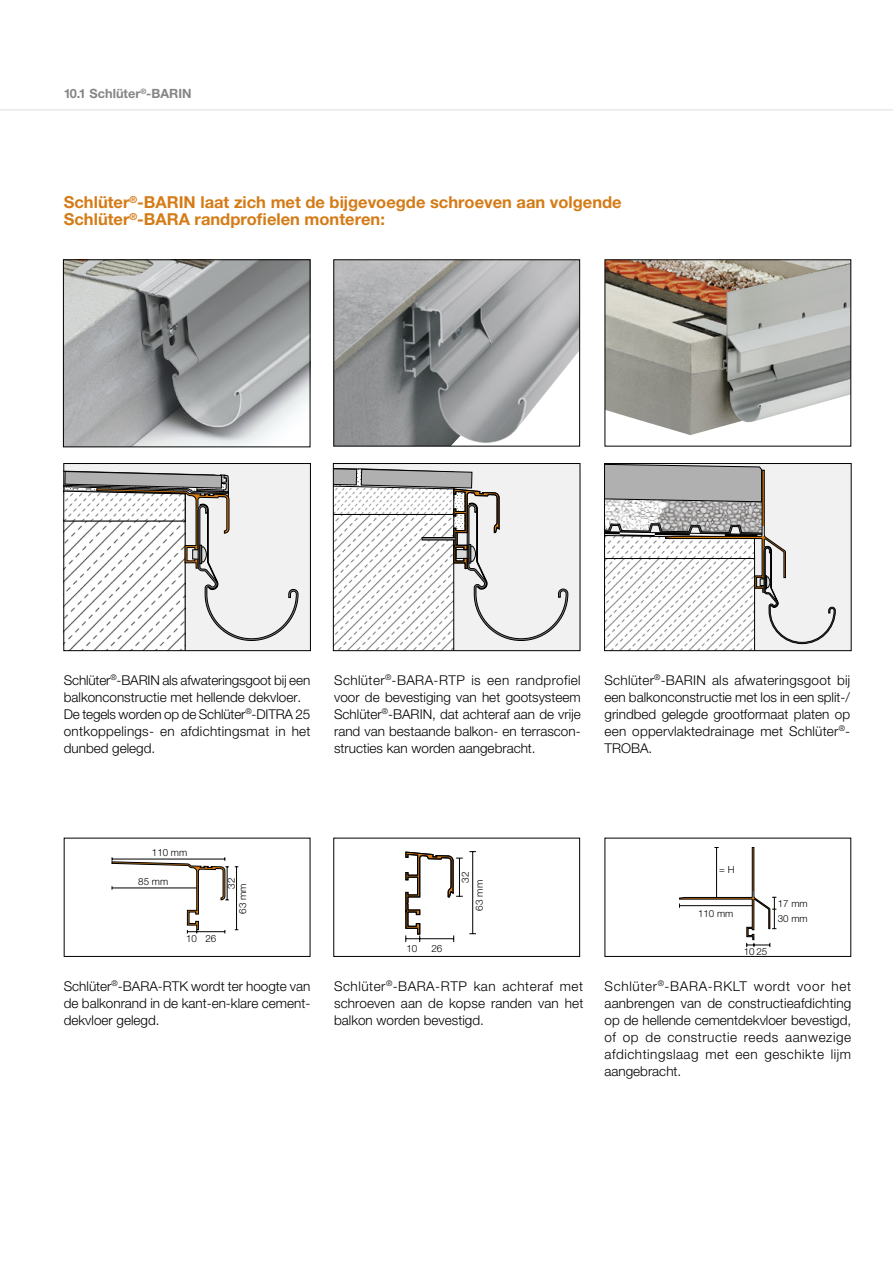
<style>
.page{position:relative;width:893px;height:1263px;background:#fff}
.page>*{position:absolute;margin:0;border:0;box-sizing:border-box;transform-origin:0 0}
.t1{font:700 16.5px/17px "Helvetica Neue LT Pro";color:#d57b16}
.t2{font:300 13.5px/17px "Helvetica Neue LT Pro";color:#000;text-align:justify}
.t3{font:700 12.75px "Helvetica Neue LT Pro";color:#858585}
.t4{font:300 10.05px "Helvetica Neue LT Pro";color:#000}
.t5{font:300 9.9px/14.1px "Helvetica Neue LT Pro";color:#000}
.t6{font:300 9.75px/11.4px "Helvetica Neue LT Pro";color:#000}
</style>
<div class="page">
<div style="left:64px;top:838px;width:246px;height:119px;border:1px solid #000"></div>
<svg style="left:112px;top:857px;width:117px;height:76px"></svg>
<hr style="left:236px;top:867px;width:1px;height:33px;background:#000">
<hr style="left:236px;top:900px;width:1px;height:30px;background:#000">
<div style="left:333px;top:838px;width:247px;height:119px;border:1px solid #000"></div>
<hr style="left:472px;top:852px;width:1px;height:82px;background:#000">
<svg style="left:405px;top:852px;width:58px;height:90px"></svg>
<div style="left:604px;top:838px;width:247px;height:119px;border:1px solid #000"></div>
<svg style="left:679px;top:847px;width:97px;height:100px"></svg>
<svg style="left:606px;top:465px;width:243px;height:184px"></svg>
<div style="left:604px;top:463px;width:247px;height:188px;border:1px solid #000"></div>
<svg style="left:66px;top:465px;width:243px;height:184px"></svg>
<div style="left:64px;top:463px;width:247px;height:188px;border:1px solid #000"></div>
<svg style="left:335px;top:465px;width:243px;height:184px"></svg>
<div style="left:333px;top:463px;width:247px;height:188px;border:1px solid #000"></div>
<img style="left:336px;top:262px;width:242px;height:182px">
<img style="left:607px;top:262px;width:242px;height:173px">
<img style="left:65px;top:262px;width:243px;height:183px">
<hr style="left:0;top:109px;width:851px;height:2px;background:#e8e8e8">
<hr style="left:851px;top:109px;width:42px;height:2px;background:#e8e8e8">
<p class="t3" style="left:64px;top:86px;width:129px">10.1 Schlüter<sup>®</sup>-BARIN</p>
<p class="t1" style="left:64px;top:194px;width:559px">Schlüter<sup>®</sup>-BARIN laat zich met de bijgevoegde schroeven aan volgende<br>Schlüter<sup>®</sup>-BARA randprofielen monteren:</p>
<p class="t2" style="left:64px;top:671px;width:248px;text-align:left">Schlüter<sup>®</sup>-BARIN als afwateringsgoot bij een balkonconstructie met hellende dekvloer.<br>De tegels worden op de Schlüter<sup>®</sup>-DITRA 25 ontkoppelings- en afdichtingsmat in het dunbed gelegd.</p>
<p class="t2" style="left:334px;top:671px;width:248px">Schlüter<sup>®</sup>-BARA-RTP is een randprofiel voor de bevestiging van het gootsysteem Schlüter<sup>®</sup>-BARIN, dat achteraf aan de vrije rand van bestaande balkon- en terrascon&shy;structies kan worden aangebracht.</p>
<p class="t2" style="left:605px;top:671px;width:247px">Schlüter<sup>®</sup>-BARIN als afwateringsgoot bij een balkonconstructie met los in een split-/ grindbed gelegde grootformaat platen op een oppervlaktedrainage met Schlüter<sup>®</sup>- TROBA.</p>
<p class="t5" style="left:152px;top:846px;width:37px">110 mm</p>
<p class="t5" style="left:138px;top:874px;width:31px">85 mm</p>
<p class="t5" style="left:186px;top:931px;width:32px">10 26</p>
<p class="t6" style="left:225px;top:913px;width:37px;text-indent:25px;rotate:-90deg">32<br>63 mm</p>
<p class="t4" style="left:406px;top:942px;width:12px">10</p>
<p class="t4" style="left:431px;top:942px;width:12px">26</p>
<p class="t5" style="left:458px;top:910px;width:40px;text-indent:28px;rotate:-90deg">32<br>63 mm</p>
<p class="t2" style="left:64px;top:977px;width:248px">Schlüter<sup>®</sup>-BARA-RTK wordt ter hoogte van de balkonrand in de kant-en-klare cement&shy;dekvloer gelegd.</p>
<p class="t2" style="left:334px;top:977px;width:251px">Schlüter<sup>®</sup>-BARA-RTP kan achteraf met schroeven aan de kopse randen van het balkon worden bevestigd.</p>
<p class="t6" style="left:719px;top:864px;width:17px">= H</p>
<p class="t6" style="left:698px;top:907px;width:37px">110 mm</p>
<p class="t6" style="left:744px;top:945px;width:25px">10 25</p>
<p class="t6" style="left:778px;top:895px;width:31px;line-height:15.1px">17 mm<br>30 mm</p>
<p class="t2" style="left:604px;top:977px;width:248px">Schlüter<sup>®</sup>-BARA-RKLT wordt voor het aanbrengen van de constructieafdichting op de hellende cementdekvloer bevestigd, of op de constructie reeds aanwezige afdichtingslaag met een geschikte lijm aangebracht.</p>
</div>
